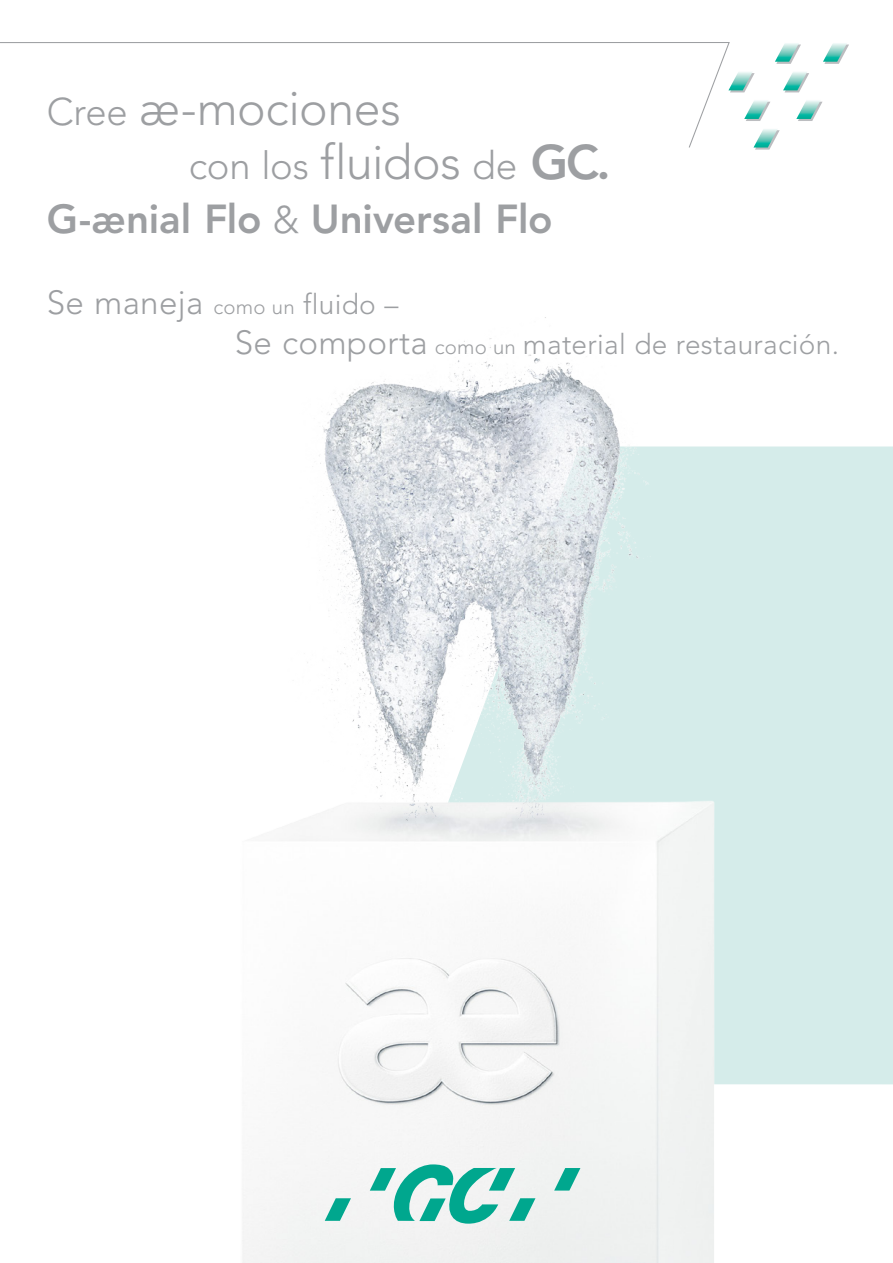
<style>
.page{position:relative;width:893px;height:1263px;background:#fff}
.page>*{position:absolute;margin:0;border:0;box-sizing:border-box;transform-origin:0 0}
.t1{font:300 48.15px "Avenir";letter-spacing:-.01em;color:#9d9fa2}
.t2{font:800 40.2px "Avenir";letter-spacing:-.005em;color:#9d9fa2}
.t3{font:300 33.15px "Avenir";letter-spacing:.01em;color:#9d9fa2}
.t4{font:300 28.05px "Avenir";letter-spacing:.01em;color:#9d9fa2}
.s1{font-size:38.25px}
.s2{font-size:38.7px}
.s3{font-weight:800}
.s4{font-weight:300;font-size:38.25px}
.s5{font-size:20.4px}
.s6{font-size:28.05px}
.s7{font-size:33.15px}
</style>
<div class="page">
<svg style="left:775px;top:43px;width:26px;height:21px"></svg>
<svg style="left:731px;top:72px;width:24px;height:20px"></svg>
<svg style="left:744px;top:100px;width:26px;height:21px"></svg>
<svg style="left:823px;top:43px;width:26px;height:21px"></svg>
<svg style="left:783px;top:72px;width:26px;height:20px"></svg>
<svg style="left:796px;top:100px;width:26px;height:21px"></svg>
<svg style="left:753px;top:129px;width:27px;height:21px"></svg>
<svg style="left:0;top:42px;width:731px;height:106px"></svg>
<div style="left:777px;top:446px;width:116px;height:638px;background:#d5ecea"></div>
<img style="left:242px;top:317px;width:535px;height:946px">
<svg style="left:554px;top:1168px;width:26px;height:22px"></svg>
<svg style="left:370px;top:1164px;width:165px;height:60px"></svg>
<svg style="left:325px;top:1198px;width:26px;height:23px"></svg>
<p class="t1" style="left:47px;top:80px;width:356px"><span class="s1">Cree</span> æ-mociones</p>
<p class="t1" style="left:189px;top:134px;width:424px"><span class="s1">con los</span> fluidos <span class="s2">de</span> <span class="s3">GC.</span></p>
<p class="t2" style="left:47px;top:195px;width:508px">G-ænial Flo <span class="s4">&amp;</span> Universal Flo</p>
<p class="t3" style="left:47px;top:283px;width:353px">Se maneja <span class="s5">como un</span> <span class="s6">fluido –</span></p>
<p class="t4" style="left:235px;top:328px;width:606px"><span class="s7">Se comporta</span> <span class="s5">como un</span> material de restauración.</p>
</div>
